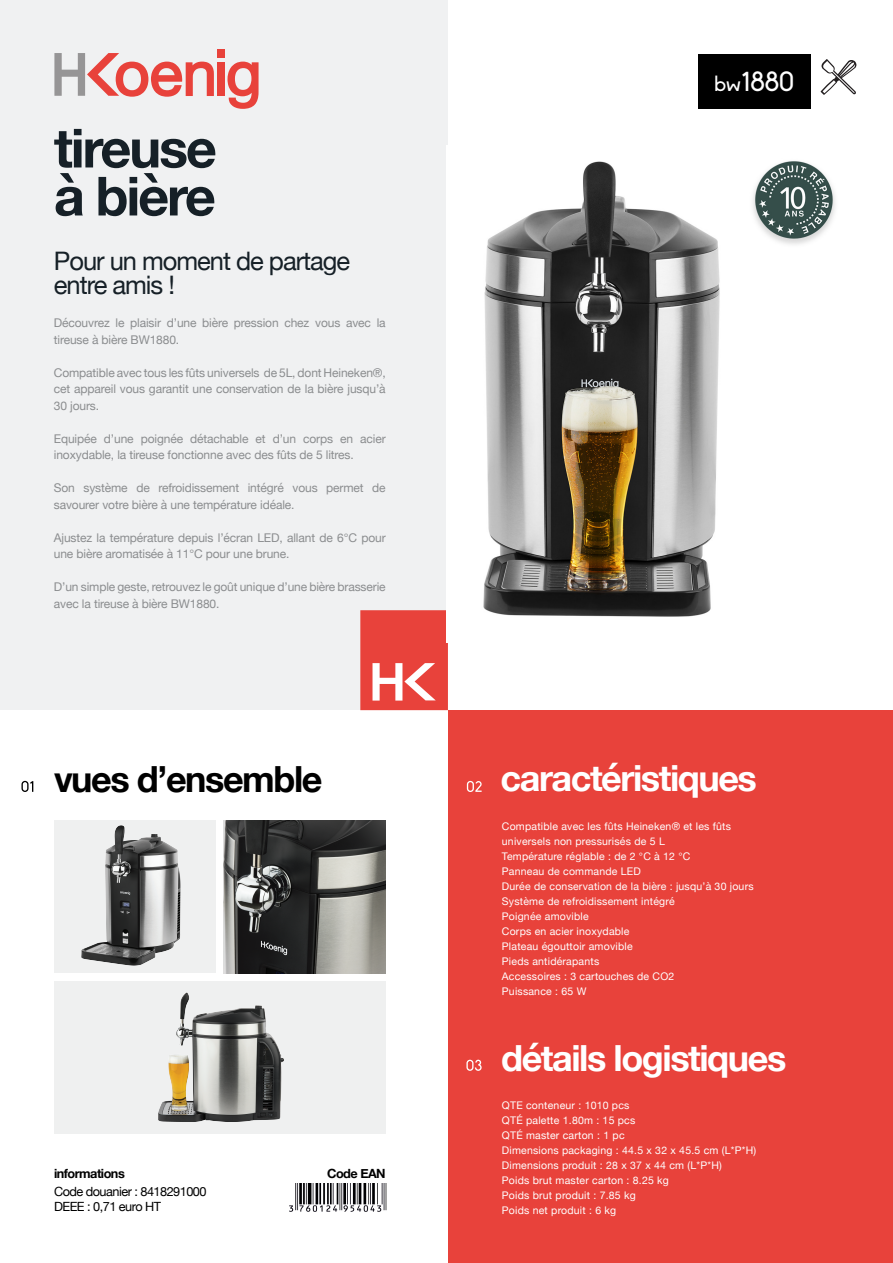
<style>
.page{position:relative;width:893px;height:1263px;background:#fff}
.page>*{position:absolute;margin:0;border:0;box-sizing:border-box;transform-origin:0 0}
.t1{font:700 54px "Helvetica Neue";letter-spacing:-.04em;color:#162027}
.t2{font:700 36px "Helvetica Neue";letter-spacing:-.04em;color:#fff}
.t3{font:700 36px "Helvetica Neue";letter-spacing:-.04em;color:#000}
.t4{font:27px "Biko";color:#fff}
.t5{font:25.5px "Helvetica Neue";letter-spacing:-.04em;color:#162027}
.t6{font:12.75px/18px "Helvetica Neue";letter-spacing:-.04em;color:#000}
.t7{font:700 12.75px "Helvetica Neue";letter-spacing:-.04em;color:#000}
.t8{font:12px/16.5px "Helvetica Neue";letter-spacing:-.01em;color:#8b8d8f}
.t9{font:10.5px/15px "Helvetica Neue";letter-spacing:.02em;color:#fff}
.s1{font-weight:700}
.s2{font-size:21px}
</style>
<div class="page">
<div style="left:0;top:0;width:448px;height:710px;background:#f0f1f2"></div>
<div style="left:448px;top:710px;width:445px;height:553px;background:#e8423b"></div>
<svg style="left:360px;top:610px;width:88px;height:100px;background:#ea5953"></svg>
<div style="left:218px;top:49px;width:7px;height:8px;background:#e8423b"></div>
<div style="left:218px;top:62px;width:7px;height:34px;background:#e8423b"></div>
<svg style="left:54px;top:53px;width:160px;height:44px"></svg>
<svg style="left:227px;top:62px;width:32px;height:47px"></svg>
<svg style="left:21px;top:781px;width:12px;height:11px"></svg>
<svg style="left:466px;top:1060px;width:16px;height:11px"></svg>
<svg style="left:467px;top:781px;width:15px;height:11px"></svg>
<div style="left:698px;top:54px;width:113px;height:54px;background:#000"></div>
<img style="left:289px;top:1184px;width:98px;height:28px">
<img style="left:54px;top:821px;width:162px;height:152px">
<img style="left:224px;top:821px;width:162px;height:152px">
<div style="left:54px;top:982px;width:332px;height:152px;background:#eff0f0"></div>
<img style="left:158px;top:992px;width:126px;height:130px">
<svg style="left:821px;top:59px;width:35px;height:36px"></svg>
<img style="left:446px;top:145px;width:389px;height:497px">
<p class="t1" style="left:54px;top:106px;width:165px">tireuse</p>
<p class="t1" style="left:54px;top:154px;width:163px">à bière</p>
<p class="t5" style="left:54px;top:243px;width:298px">Pour un moment de partage</p>
<p class="t5" style="left:54px;top:267px;width:123px">entre amis !</p>
<p class="t8" style="left:54px;top:315px;width:333px">Découvrez le plaisir d’une bière pression chez vous avec la tireuse à bière BW1880.</p>
<p class="t8" style="left:54px;top:365px;width:333px;text-align:justify">Compatible avec tous les fûts universels de 5L, dont Heineken®, cet appareil vous garantit une conservation de la bière jusqu’à 30 jours.</p>
<p class="t8" style="left:54px;top:431px;width:333px">Equipée d’une poignée détachable et d’un corps en acier inoxydable, la tireuse fonctionne avec des fûts de 5 litres.</p>
<p class="t8" style="left:54px;top:480px;width:333px">Son système de refroidissement intégré vous permet de savourer votre bière à une température idéale.</p>
<p class="t8" style="left:54px;top:530px;width:333px">Ajustez la température depuis l’écran LED, allant de 6°C pour une bière aromatisée à 11°C pour une brune.</p>
<p class="t8" style="left:54px;top:579px;width:333px">D’un simple geste, retrouvez le goût unique d’une bière brasserie avec la tireuse à bière BW1880.</p>
<p class="t3" style="left:54px;top:750px;width:270px">vues d’ensemble</p>
<p class="t6" style="left:54px;top:1165px;width:154px"><span class="s1">informations<br></span>Code douanier : 8418291000</p>
<p class="t6" style="left:54px;top:1198px;width:109px">DEEE : 0,71 euro HT</p>
<p class="t7" style="left:327px;top:1163px;width:60px">Code EAN</p>
<p class="t4" style="left:714px;top:67px;width:82px"><span class="s2">bw</span>1880</p>
<p class="t2" style="left:501px;top:750px;width:258px">caractéristiques</p>
<p class="t9" style="left:502px;top:819px;width:231px">Compatible avec les fûts Heineken® et les fûts universels non pressurisés de 5 L</p>
<p class="t9" style="left:502px;top:849px;width:190px">Température réglable : de 2 °C à 12 °C</p>
<p class="t9" style="left:502px;top:864px;width:141px">Panneau de commande LED</p>
<p class="t9" style="left:502px;top:879px;width:253px">Durée de conservation de la bière : jusqu’à 30 jours</p>
<p class="t9" style="left:502px;top:894px;width:174px">Système de refroidissement intégré</p>
<p class="t9" style="left:502px;top:909px;width:88px">Poignée amovible</p>
<p class="t9" style="left:502px;top:924px;width:129px">Corps en acier inoxydable</p>
<p class="t9" style="left:502px;top:939px;width:132px">Plateau égouttoir amovible</p>
<p class="t9" style="left:502px;top:954px;width:99px">Pieds antidérapants</p>
<p class="t9" style="left:502px;top:969px;width:174px">Accessoires : 3 cartouches de CO2</p>
<p class="t9" style="left:502px;top:984px;width:86px">Puissance : 65 W</p>
<p class="t2" style="left:501px;top:1030px;width:287px">détails logistiques</p>
<p class="t9" style="left:502px;top:1098px;width:256px">QTE conteneur : 1010 pcs<br>QTÉ palette 1.80m : 15 pcs<br>QTÉ master carton : 1 pc<br>Dimensions packaging : 44.5 x 32 x 45.5 cm (L*P*H)<br>Dimensions produit : 28 x 37 x 44 cm (L*P*H)<br>Poids brut master carton : 8.25 kg<br>Poids brut produit : 7.85 kg<br>Poids net produit : 6 kg</p>
</div>
